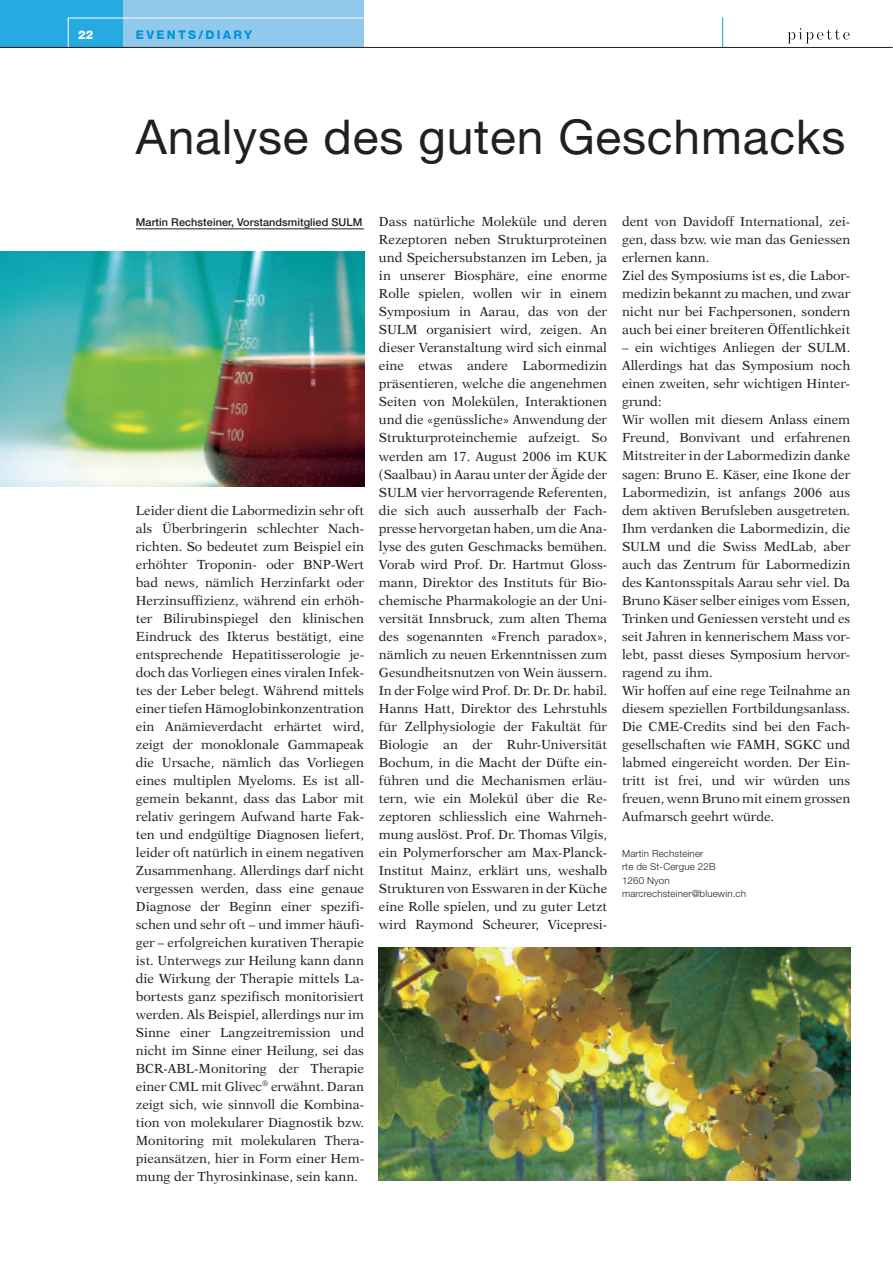
<style>
.page{position:relative;width:893px;height:1263px;background:#fff}
.page>*{position:absolute;margin:0;border:0;box-sizing:border-box;transform-origin:0 0}
.t1{font:48px "Helvetica Neue";letter-spacing:.015em;color:#231f20}
.t2{font:13.2px/18px "New Aster LT";color:#231f20;text-align:justify}
.t3{font:800 12px "Helvetica Neue";letter-spacing:.19em;color:#0095d9}
.t4{font:800 12px "Helvetica Neue";color:#fff}
.t5{font:500 10.8px "Helvetica Neue";letter-spacing:.005em;color:#231f20}
.t6{font:300 9.75px/13.5px "Helvetica Neue";letter-spacing:.015em;color:#231f20}
</style>
<div class="page">
<div style="left:0;top:0;width:123px;height:47px;background:#25abe2"></div>
<div style="left:123px;top:0;width:241px;height:47px;background:#91c9ed"></div>
<svg style="left:788px;top:28px;width:62px;height:15px"></svg>
<div style="left:68px;top:18px;width:311px;height:42px;border:1px solid #fff"></div>
<svg style="left:722px;top:18px;width:1px;height:29px"></svg>
<hr style="left:0;top:47px;width:893px;height:1px;background:#231f20">
<hr style="left:136px;top:229px;width:228px;height:1px;background:#231f20">
<img style="left:379px;top:947px;width:471px;height:234px">
<img style="left:0;top:252px;width:364px;height:234px">
<p class="t4" style="left:78px;top:30px;width:17px">22</p>
<p class="t3" style="left:136px;top:30px;width:118px">EVENTS/DIARY</p>
<h1 class="t1" style="left:136px;top:120px;width:711px">Analyse des guten Geschmacks</h1>
<p class="t5" style="left:136px;top:219px;width:228px">Martin Rechsteiner, Vorstandsmitglied SULM</p>
<p class="t2" style="left:136px;top:502px;width:230px">Leider dient die Labormedizin sehr oft als Überbringerin schlechter Nach&shy;richten. So bedeutet zum Beispiel ein erhöhter Troponin- oder BNP-Wert bad news, nämlich Herzinfarkt oder Herzinsuffizienz, während ein erhöh&shy;ter Bilirubinspiegel den klinischen Eindruck des Ikterus bestätigt, eine entsprechende Hepatitisserologie je&shy;doch das Vorliegen eines viralen Infek&shy;tes der Leber belegt. Während mittels einer tiefen Hämoglobinkonzentration ein Anämieverdacht erhärtet wird, zeigt der monoklonale Gammapeak die Ursache, nämlich das Vorliegen eines multiplen Myeloms. Es ist all&shy;gemein bekannt, dass das Labor mit relativ geringem Aufwand harte Fak&shy;ten und endgültige Diagnosen liefert, leider oft natürlich in einem negativen Zusammenhang. Allerdings darf nicht vergessen werden, dass eine genaue Diagnose der Beginn einer spezifi&shy;schen und sehr oft – und immer häufi&shy;ger – erfolgreichen kurativen Therapie ist. Unterwegs zur Heilung kann dann die Wirkung der Therapie mittels La&shy;bortests ganz spezifisch monitorisiert werden. Als Beispiel, allerdings nur im Sinne einer Langzeitremission und nicht im Sinne einer Heilung, sei das BCR-ABL-Monitoring der Therapie einer CML mit Glivec<sup>®</sup> erwähnt. Daran zeigt sich, wie sinnvoll die Kombina&shy;tion von molekularer Diagnostik bzw.<br>Monitoring mit molekularen Thera&shy;pieansätzen, hier in Form einer Hem&shy;mung der Thyrosinkinase, sein kann.</p>
<p class="t2" style="left:379px;top:214px;width:230px">Dass natürliche Moleküle und deren Rezeptoren neben Strukturproteinen und Speichersubstanzen im Leben, ja in unserer Biosphäre, eine enorme Rolle spielen, wollen wir in einem Symposium in Aarau, das von der SULM organisiert wird, zeigen. An dieser Veranstaltung wird sich einmal eine etwas andere Labormedizin präsentieren, welche die angenehmen Seiten von Molekülen, Interaktionen und die «genüssliche» Anwendung der Strukturproteinchemie aufzeigt. So werden am 17. August 2006 im KUK (Saalbau) in Aarau unter der Ägide der SULM vier hervorragende Referenten, die sich auch ausserhalb der Fach&shy;presse hervorgetan haben, um die Ana&shy;lyse des guten Geschmacks bemühen.<br>Vorab wird Prof. Dr. Hartmut Gloss&shy;mann, Direktor des Instituts für Bio&shy;chemische Pharmakologie an der Uni&shy;versität Innsbruck, zum alten Thema des sogenannten «French paradox», nämlich zu neuen Erkenntnissen zum Gesundheitsnutzen von Wein äussern.<br>In der Folge wird Prof. Dr. Dr. Dr. habil.<br>Hanns Hatt, Direktor des Lehrstuhls für Zellphysiologie der Fakultät für Biologie an der Ruhr-Universität Bochum, in die Macht der Düfte ein&shy;führen und die Mechanismen erläu&shy;tern, wie ein Molekül über die Re&shy;zeptoren schliesslich eine Wahrneh&shy;mung auslöst. Prof. Dr. Thomas Vilgis, ein Polymerforscher am Max-Planck-Institut Mainz, erklärt uns, weshalb Strukturen von Esswaren in der Küche eine Rolle spielen, und zu guter Letzt wird Raymond Scheurer, Vicepresi-</p>
<p class="t2" style="left:622px;top:214px;width:230px;text-align:left">dent von Davidoff International, zei&shy;gen, dass bzw. wie man das Geniessen erlernen kann.<br>Ziel des Symposiums ist es, die Labor&shy;medizin bekannt zu machen, und zwar nicht nur bei Fachpersonen, sondern auch bei einer breiteren Öffentlichkeit</p>
<p class="t2" style="left:622px;top:340px;width:230px;text-align:left">– ein wichtiges Anliegen der SULM.<br>Allerdings hat das Symposium noch einen zweiten, sehr wichtigen Hinter&shy;grund:<br>Wir wollen mit diesem Anlass einem Freund, Bonvivant und erfahrenen Mitstreiter in der Labormedizin danke sagen: Bruno E. Käser, eine Ikone der Labormedizin, ist anfangs 2006 aus dem aktiven Berufsleben ausgetreten.<br>Ihm verdanken die Labormedizin, die SULM und die Swiss MedLab, aber auch das Zentrum für Labormedizin des Kantonsspitals Aarau sehr viel. Da Bruno Käser selber einiges vom Essen, Trinken und Geniessen versteht und es seit Jahren in kennerischem Mass vor&shy;lebt, passt dieses Symposium hervor&shy;ragend zu ihm.<br>Wir hoffen auf eine rege Teilnahme an diesem speziellen Fortbildungsanlass.<br>Die CME-Credits sind bei den Fach&shy;gesellschaften wie FAMH, SGKC und labmed eingereicht worden. Der Ein&shy;tritt ist frei, und wir würden uns freuen, wenn Bruno mit einem grossen Aufmarsch geehrt würde.</p>
<p class="t6" style="left:622px;top:847px;width:125px">Martin Rechsteiner<br>rte de St-Cergue 22B<br>1260 Nyon marcrechsteiner@bluewin.ch</p>
</div>
